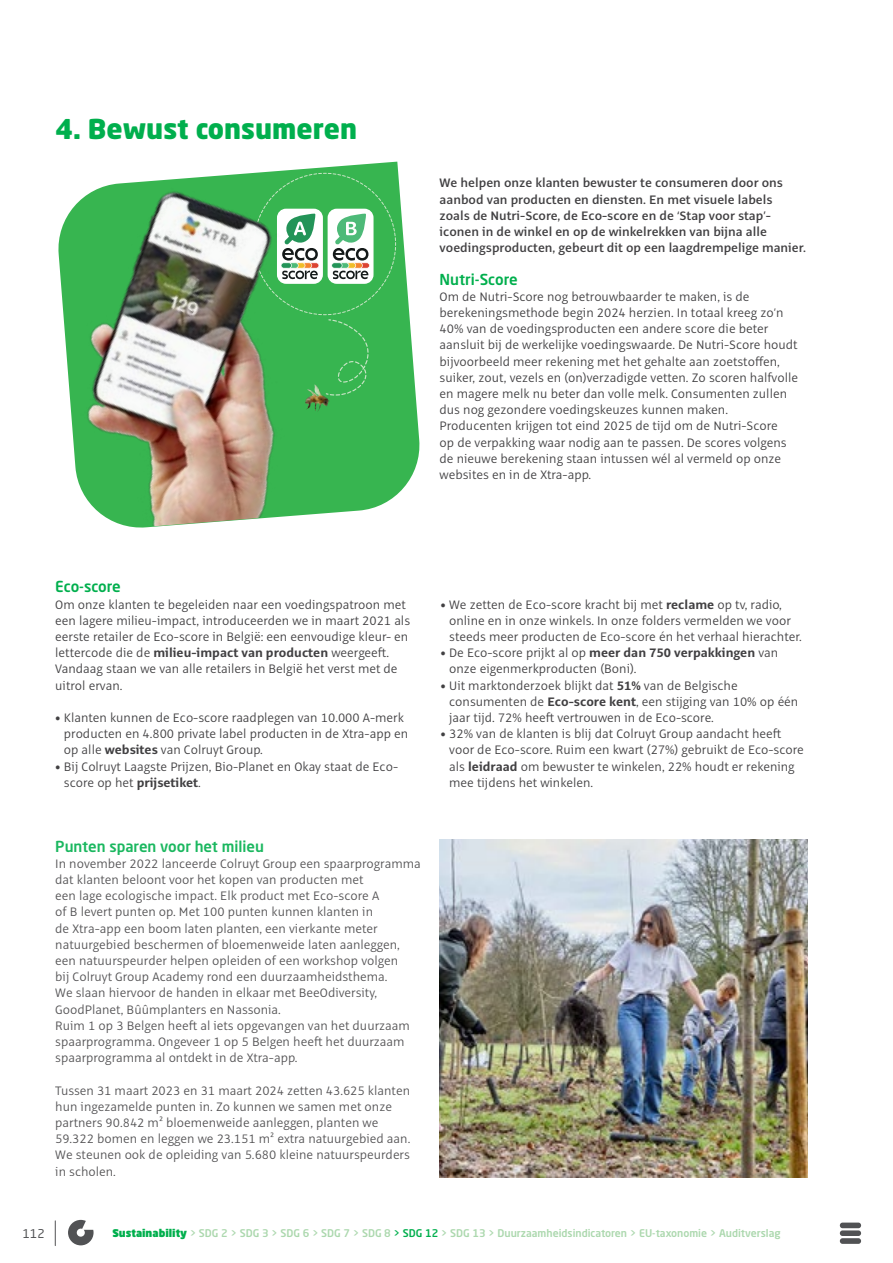
<style>
.page{position:relative;width:893px;height:1263px;background:#fff}
.page>*{position:absolute;margin:0;border:0;box-sizing:border-box;transform-origin:0 0}
.t1{font:900 27px "Neo Sans Std";color:#00af4d}
.t2{font:500 15px "Neo Sans Std";color:#00af4d}
.t3{font:300 13.5px/16.2px "Alto Pro";color:#414042}
.t4{font:600 13.5px/16.2px "Alto Pro";color:#414042}
.t5{font:12px "Neo Sans Std";color:#515254}
.t6{font:500 10.5px "Neo Sans Std";color:#acd8ae}
.s1{font-weight:700}
.s2{font-weight:900;color:#00af4d}
.s3{color:#00af4d}
</style>
<div class="page">
<svg style="left:68px;top:1220px;width:26px;height:25px"></svg>
<svg style="left:55px;top:1221px;width:1px;height:24px"></svg>
<img style="left:440px;top:840px;width:368px;height:338px">
<img style="left:58px;top:161px;width:362px;height:367px">
<svg style="left:253px;top:172px;width:144px;height:226px;background:#5bba6d"></svg>
<img style="left:305px;top:384px;width:13px;height:26px">
<div style="left:840px;top:1230px;width:21px;height:6px;background:#515254;border-radius:3px"></div>
<div style="left:840px;top:1222px;width:21px;height:6px;background:#515254;border-radius:3px"></div>
<div style="left:840px;top:1238px;width:21px;height:6px;background:#515254;border-radius:3px"></div>
<h1 class="t1" style="left:55px;top:111px;width:303px">4. Bewust consumeren</h1>
<p class="t4" style="left:440px;top:175px;width:368px">We helpen onze klanten bewuster te consumeren door ons aanbod van producten en diensten. En met visuele labels zoals de Nutri-Score, de Eco-score en de ‘Stap voor stap’- iconen in de winkel en op de winkelrekken van bijna alle voedingsproducten, gebeurt dit op een laagdrempelige manier.</p>
<p class="t2" style="left:440px;top:270px;width:79px">Nutri-Score</p>
<p class="t3" style="left:440px;top:288px;width:360px">Om de Nutri-Score nog betrouwbaarder te maken, is de berekeningsmethode begin 2024 herzien. In totaal kreeg zo’n 40% van de voedingsproducten een andere score die beter aansluit bij de werkelijke voedingswaarde. De Nutri-Score houdt bijvoorbeeld meer rekening met het gehalte aan zoetstoffen, suiker, zout, vezels en (on)verzadigde vetten. Zo scoren halfvolle en magere melk nu beter dan volle melk. Consumenten zullen dus nog gezondere voedingskeuzes kunnen maken.<br>Producenten krijgen tot eind 2025 de tijd om de Nutri-Score<br>op de verpakking waar nodig aan te passen. De scores volgens de nieuwe berekening staan intussen wél al vermeld op onze websites en in de Xtra-app.</p>
<p class="t2" style="left:55px;top:577px;width:67px">Eco-score</p>
<p class="t3" style="left:55px;top:596px;width:356px">Om onze klanten te begeleiden naar een voedingspatroon met een lagere milieu-impact, introduceerden we in maart 2021 als eerste retailer de Eco-score in België: een eenvoudige kleur- en lettercode die de <span class="s1">milieu-impact van producten</span> weergeeft.<br>Vandaag staan we van alle retailers in België het verst met de uitrol ervan.</p>
<p class="t3" style="left:64px;top:710px;width:346px;text-indent:-9px">• Klanten kunnen de Eco-score raadplegen van 10.000 A-merk producten en 4.800 private label producten in de Xtra-app en op alle <span class="s1">websites</span> van Colruyt Group.</p>
<p class="t3" style="left:64px;top:758px;width:336px;text-indent:-9px">• Bij Colruyt Laagste Prijzen, Bio-Planet en Okay staat de Eco&shy;score op het <span class="s1">prijsetiket</span>.</p>
<p class="t2" style="left:55px;top:836px;width:210px">Punten sparen voor het milieu</p>
<p class="t3" style="left:55px;top:855px;width:367px">In november 2022 lanceerde Colruyt Group een spaarprogramma dat klanten beloont voor het kopen van producten met<br>een lage ecologische impact. Elk product met Eco-score A<br>of B levert punten op. Met 100 punten kunnen klanten in<br>de Xtra-app een boom laten planten, een vierkante meter natuurgebied beschermen of bloemenweide laten aanleggen, een natuurspeurder helpen opleiden of een workshop volgen<br>bij Colruyt Group Academy rond een duurzaamheidsthema.<br>We slaan hiervoor de handen in elkaar met BeeOdiversity, GoodPlanet, Bûûmplanters en Nassonia.<br>Ruim 1 op 3 Belgen heeft al iets opgevangen van het duurzaam spaarprogramma. Ongeveer 1 op 5 Belgen heeft het duurzaam spaarprogramma al ontdekt in de Xtra-app.</p>
<p class="t3" style="left:55px;top:1082px;width:357px">Tussen 31 maart 2023 en 31 maart 2024 zetten 43.625 klanten hun ingezamelde punten in. Zo kunnen we samen met onze partners 90.842 m² bloemenweide aanleggen, planten we 59.322 bomen en leggen we 23.151 m² extra natuurgebied aan.<br>We steunen ook de opleiding van 5.680 kleine natuurspeurders in scholen.</p>
<p class="t3" style="left:449px;top:596px;width:354px;text-indent:-9px">• We zetten de Eco-score kracht bij met <span class="s1">reclame</span> op tv, radio, online en in onze winkels. In onze folders vermelden we voor steeds meer producten de Eco-score én het verhaal hierachter.</p>
<p class="t3" style="left:449px;top:645px;width:330px;text-indent:-9px">• De Eco-score prijkt al op <span class="s1">meer dan 750 verpakkingen</span> van onze eigenmerkproducten (Boni).</p>
<p class="t3" style="left:449px;top:677px;width:351px;text-indent:-9px">• Uit marktonderzoek blijkt dat <span class="s1">51%</span> van de Belgische consumenten de <span class="s1">Eco-score kent</span>, een stijging van 10% op één jaar tijd. 72% heeft vertrouwen in de Eco-score.</p>
<p class="t3" style="left:449px;top:726px;width:356px;text-indent:-9px">• 32% van de klanten is blij dat Colruyt Group aandacht heeft voor de Eco-score. Ruim een kwart (27%) gebruikt de Eco-score als <span class="s1">leidraad</span> om bewuster te winkelen, 22% houdt er rekening mee tijdens het winkelen.</p>
<p class="t5" style="left:23px;top:1226px;width:23px">112</p>
<p class="t6" style="left:112px;top:1226px;width:670px"><span class="s2">Sustainability</span> &gt; SDG 2 &gt; SDG 3 &gt; SDG 6 &gt; SDG 7 &gt; SDG 8 <span class="s3">&gt; SDG 12</span> &gt; SDG 13 &gt; Duurzaamheidsindicatoren &gt; EU-taxonomie &gt; Auditverslag</p>
</div>
